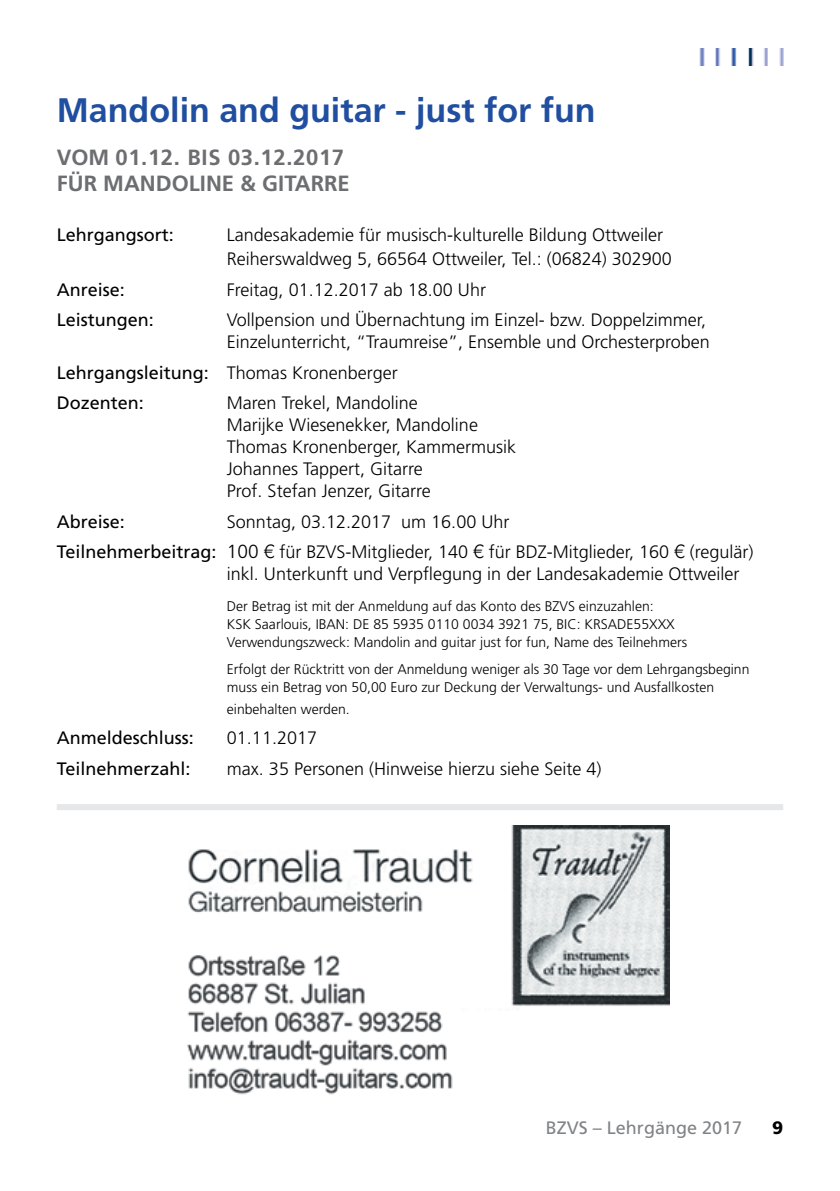
<style>
.page{position:relative;width:840px;height:1191px;background:#fff}
.page>*{position:absolute;margin:0;border:0;box-sizing:border-box;transform-origin:0 0}
.t1{font:700 34px "Frutiger LT Std";color:#204ea0}
.t2{font:700 22px "Frutiger LT Std";color:#6d6e71}
.t3{font:300 18px/22px "Frutiger LT Std";color:#000}
.t4{font:18px/30.6px "Frutiger LT Std";color:#000}
.t5{font:18px "Frutiger LT Std";color:#808285}
.t6{font:900 18px "Frutiger LT Std";color:#000}
.t7{font:300 14px/18px "Frutiger LT Std";color:#000}
.s1{font-weight:300}
.s2{font-weight:400}
.s3{font-size:19px}
.s4{font-family:"Helvetica Neue";font-size:19px}
</style>
<div class="page">
<img style="left:699px;top:49px;width:85px;height:16px">
<img style="left:187px;top:826px;width:482px;height:269px">
<div style="left:57px;top:804px;width:725px;height:6px;background:#e6e7e8"></div>
<h1 class="t1" style="left:57px;top:90px;width:540px">Mandolin and guitar - just for fun</h1>
<p class="t2" style="left:57px;top:144px;width:18px">vom</p>
<p class="t2" style="left:115px;top:144px;width:84px">01.12. bis</p>
<p class="t2" style="left:228px;top:144px;width:118px">03.12.2017</p>
<p class="t2" style="left:57px;top:170px;width:112px">für Mandoli</p>
<p class="t2" style="left:206px;top:170px;width:145px">ne &amp; Gitarre</p>
<p class="t4" style="left:57px;top:220px;width:119px">Lehrgangsort:</p>
<p class="t3" style="left:227px;top:223px;width:446px;line-height:24px">Landesakademie für musisch-kulturelle Bildung Ottweiler<br>Reiherswaldweg 5, 66564 Ottweiler, Tel.: (06824) 302900</p>
<p class="t4" style="left:57px;top:274px;width:70px">Anreise:</p>
<p class="t3" style="left:227px;top:279px;width:260px">Freitag, 01.12.2017 ab 18.00 Uhr</p>
<p class="t4" style="left:57px;top:305px;width:99px">Leistungen:</p>
<p class="t3" style="left:227px;top:309px;width:484px">Vollpension und Übernachtung im Einzel- bzw. Doppelzimmer,<br>Einzelunterricht, “Traumreise”, Ensemble und Orchesterproben</p>
<p class="t4" style="left:57px;top:357px;width:342px">Lehrgangsleitung: <span class="s1">Thomas Kronenberger<br></span>Dozenten:</p>
<p class="t3" style="left:227px;top:392px;width:291px">Maren Trekel, Mandoline<br>Marijke Wiesenekker, Mandoline<br>Thomas Kronenberger, Kammermusik<br>Johannes Tappert, Gitarre<br>Prof. Stefan Jenzer, Gitarre</p>
<p class="t3" style="left:57px;top:507px;width:698px;line-height:30.4px;text-indent:170px">Sonntag, 03.12.2017 um 16.00 Uhr<br><span class="s2">Teilnehmerbeitrag:</span> <span class="s3">100</span> <span class="s4">€</span> für BZVS-Mitglieder, 140 <span class="s4">€</span> für BDZ-Mitglieder, 160 <span class="s4">€</span> (regulär)</p>
<p class="t3" style="left:227px;top:563px;width:514px">inkl. Unterkunft und Verpflegung in der Landesakademie Ottweiler</p>
<p class="t7" style="left:227px;top:597px;width:461px">Der Betrag ist mit der Anmeldung auf das Konto des BZVS einzuzahlen:<br>KSK Saarlouis, IBAN: DE 85 5935 0110 0034 3921 75, BIC: KRSADE55XXX<br>Verwendungszweck: Mandolin and guitar just for fun, Name des Teilnehmers</p>
<p class="t7" style="left:227px;top:660px;width:524px">Erfolgt der Rücktritt von der Anmeldung weniger als 30 Tage vor dem Lehrgangsbeginn muss ein Betrag von 50,00 Euro zur Deckung der Verwaltungs- und Ausfallkosten</p>
<p class="t7" style="left:227px;top:700px;width:124px">einbehalten werden.</p>
<p class="t4" style="left:57px;top:722px;width:139px">Anmeldeschluss:</p>
<p class="t3" style="left:227px;top:727px;width:92px">01.11.2017</p>
<p class="t4" style="left:57px;top:753px;width:135px">Teilnehmerzahl:</p>
<p class="t3" style="left:227px;top:757px;width:376px">max. 35 Personen (Hinweise hierzu siehe Seite 4)</p>
<p class="t4" style="left:57px;top:506px;width:70px">Abreise:</p>
<p class="t5" style="left:545px;top:1117px;width:198px">BZVS – Lehrgänge 2017</p>
<p class="t6" style="left:771px;top:1117px;width:13px">9</p>
</div>
